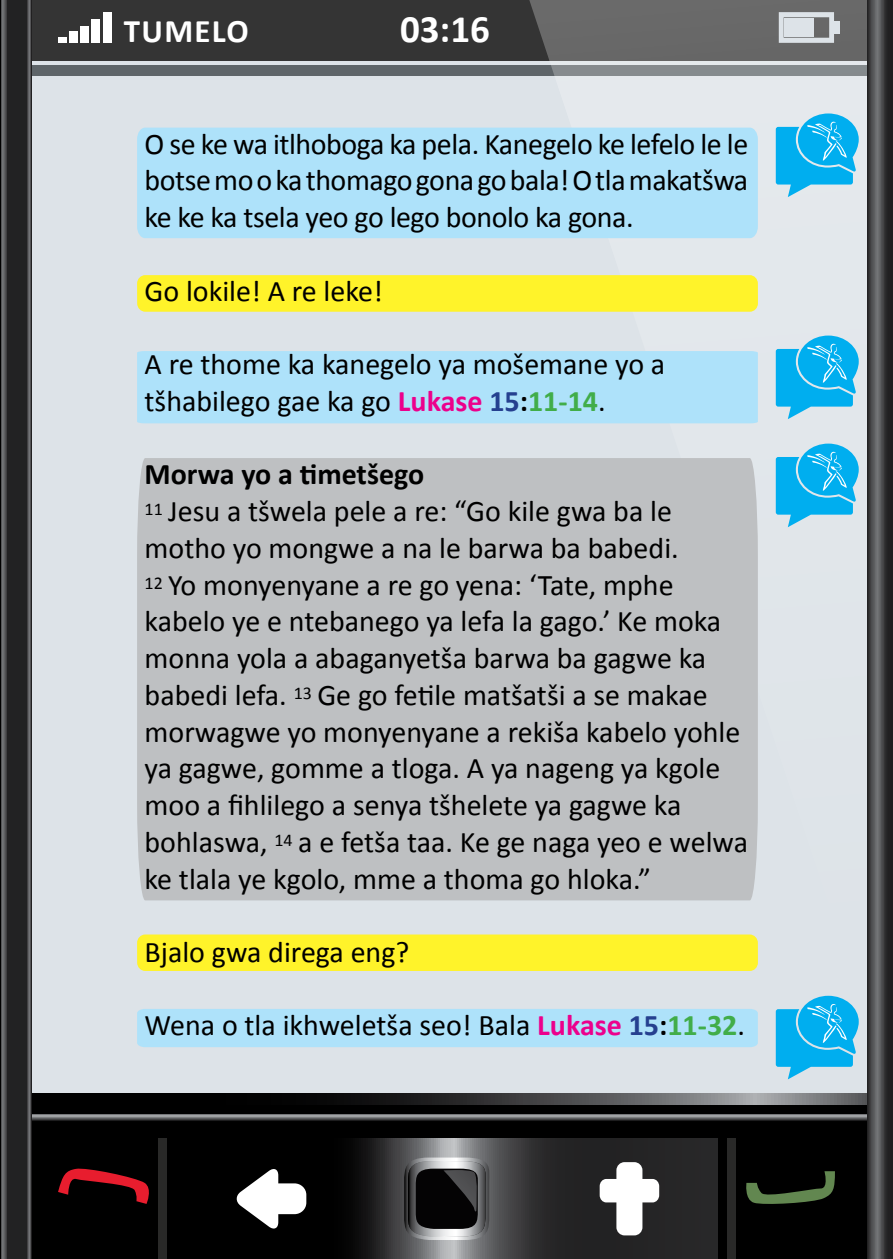
<style>
.page{position:relative;width:893px;height:1259px;background:#fff}
.page>*{position:absolute;margin:0;border:0;box-sizing:border-box;transform-origin:0 0}
.t1{font:700 39px "Calibri";color:#fff}
.t2{font:700 33px "Calibri";letter-spacing:.04em;color:#fff}
.t3{font:30px/36.6px "Calibri";color:#000}
.s1{font-weight:700;color:#ec008c}
.s2{font-weight:700;color:#25408f}
.s3{font-weight:700}
.s4{font-weight:700;color:#41ad49}
</style>
<div class="page">
<div style="left:6px;top:5px;width:881px;height:1248px;background:#dde3e8"></div>
<div style="left:2px;top:1094px;width:891px;height:20px;background:#000"></div>
<svg style="left:31px;top:1106px;width:233px;height:26px"></svg>
<div style="left:2px;top:65px;width:889px;height:11px;background:#5e6569"></div>
<div style="left:0;top:0;width:893px;height:61px;background:#343434"></div>
<div style="left:2px;top:1138px;width:889px;height:121px;background:#000"></div>
<img style="left:264px;top:0;width:603px;height:1259px">
<svg style="left:744px;top:1171px;width:91px;height:34px"></svg>
<svg style="left:58px;top:1168px;width:91px;height:36px"></svg>
<svg style="left:0;top:0;width:31px;height:1259px;background:#333334"></svg>
<svg style="left:867px;top:0;width:26px;height:1259px;background:#424243"></svg>
<svg style="left:264px;top:1138px;width:454px;height:121px"></svg>
<svg style="left:404px;top:1157px;width:89px;height:83px"></svg>
<div style="left:728px;top:1138px;width:8px;height:121px;background:#292928"></div>
<div style="left:158px;top:1138px;width:9px;height:121px;background:#292928"></div>
<div style="left:616px;top:1162px;width:26px;height:73px;background:#fff;border-radius:8px"></div>
<div style="left:600px;top:1179px;width:59px;height:23px;background:#fff;border-radius:7px"></div>
<svg style="left:236px;top:1167px;width:70px;height:63px"></svg>
<div style="left:58px;top:37px;width:9px;height:6px;background:#fff"></div>
<div style="left:69px;top:32px;width:9px;height:11px;background:#fff"></div>
<div style="left:80px;top:26px;width:9px;height:17px;background:#fff"></div>
<div style="left:92px;top:19px;width:8px;height:24px;background:#fff"></div>
<div style="left:103px;top:12px;width:8px;height:31px;background:#fff"></div>
<svg style="left:779px;top:12px;width:55px;height:31px"></svg>
<div style="left:831px;top:21px;width:9px;height:13px;background:#dde3e8"></div>
<div style="left:785px;top:18px;width:29px;height:19px;background:#dde3e8"></div>
<svg style="left:776px;top:113px;width:83px;height:84px"></svg>
<svg style="left:776px;top:335px;width:83px;height:84px"></svg>
<svg style="left:776px;top:443px;width:83px;height:84px"></svg>
<svg style="left:776px;top:995px;width:83px;height:84px"></svg>
<div style="left:137px;top:128px;width:621px;height:110px;background:#aee2fa"></div>
<div style="left:137px;top:351px;width:621px;height:72px;background:#aee2fa"></div>
<div style="left:137px;top:458px;width:621px;height:442px;background:#bec0c2"></div>
<div style="left:137px;top:1009px;width:621px;height:38px;background:#aee2fa"></div>
<div style="left:137px;top:934px;width:621px;height:37px;background:#fff32a;border-radius:8px"></div>
<div style="left:137px;top:275px;width:621px;height:37px;background:#fff32a;border-radius:8px"></div>
<p class="t2" style="left:124px;top:10px;width:126px">Tumelo</p>
<h1 class="t1" style="left:400px;top:4px;width:91px">03:16</h1>
<p class="t3" style="left:145px;top:125px;width:605px;text-align:justify">O se ke wa itlhoboga ka pela. Kanegelo ke lefelo le le botse mo o ka thomago gona go bala! O tla makatšwa ke ke ka tsela yeo go lego bonolo ka gona.</p>
<p class="t3" style="left:145px;top:272px;width:240px">Go lokile! A re leke!</p>
<p class="t3" style="left:145px;top:346px;width:522px">A re thome ka kanegelo ya mošemane yo a tšhabilego gae ka go <span class="s1">Lukase</span> <span class="s2">15</span><span class="s3">:</span><span class="s4">11-14</span>.</p>
<p class="t3" style="left:145px;top:456px;width:605px"><span class="s3">Morwa yo a timetšego<br></span><sup>11</sup> Jesu a tšwela pele a re: “Go kile gwa ba le motho yo mongwe a na le barwa ba babedi.<br><sup>12</sup> Yo monyenyane a re go yena: ‘Tate, mphe kabelo ye e ntebanego ya lefa la gago.’ Ke moka monna yola a abaganyetša barwa ba gagwe ka babedi lefa. <sup>13</sup> Ge go fetile matšatši a se makae morwagwe yo monyenyane a rekiša kabelo yohle ya gagwe, gomme a tloga. A ya nageng ya kgole moo a fihlilego a senya tšhelete ya gagwe ka bohlaswa, <sup>14</sup> a e fetša taa. Ke ge naga yeo e welwa ke tlala ye kgolo, mme a thoma go hloka.”</p>
<p class="t3" style="left:145px;top:934px;width:266px">Bjalo gwa direga eng?</p>
<p class="t3" style="left:145px;top:1007px;width:602px">Wena o tla ikhweletša seo! Bala <span class="s1">Lukase</span> <span class="s2">15</span><span class="s3">:</span><span class="s4">11-32</span>.</p>
</div>
